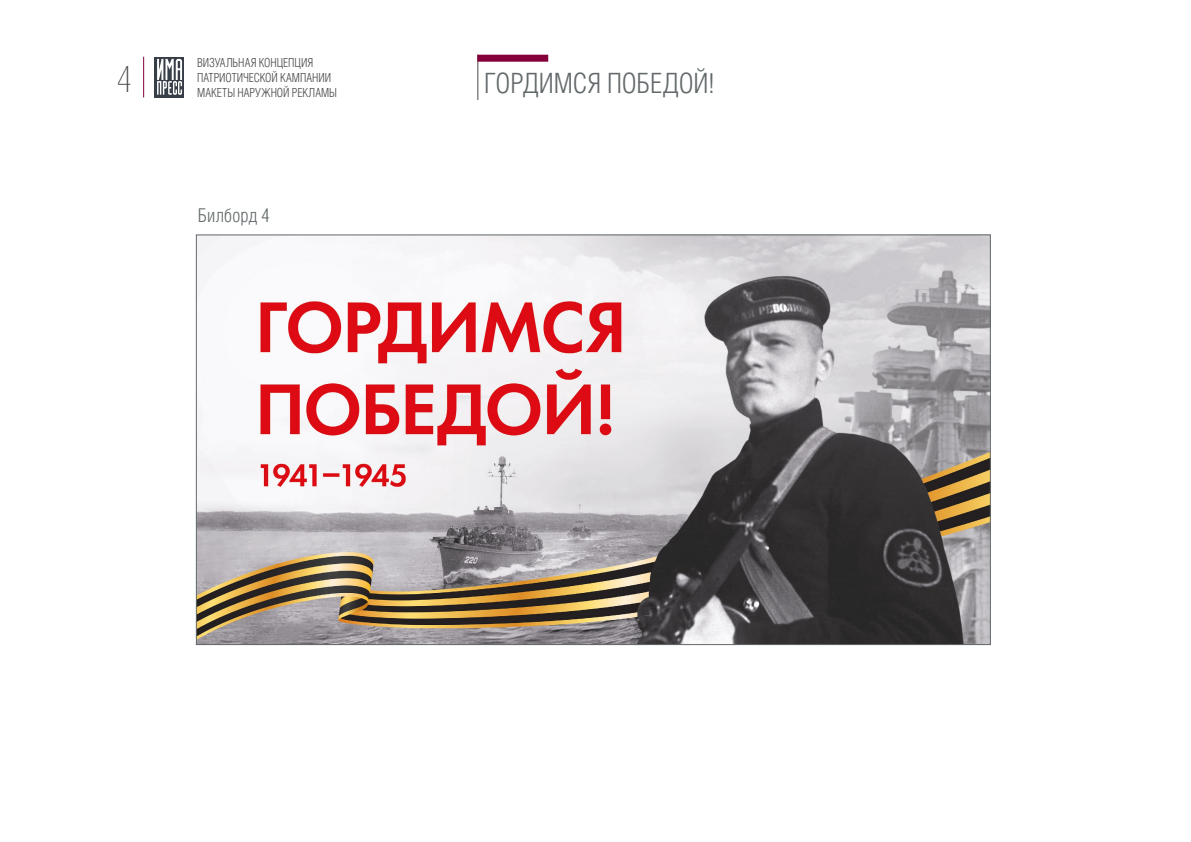
<style>
.page{position:relative;width:1191px;height:842px;background:#fff}
.page>*{position:absolute;margin:0;border:0;box-sizing:border-box;transform-origin:0 0}
.t1{font:36px "Helios Cond Thin C";color:#484847}
.t2{font:28px "Helios Cond Light C";letter-spacing:-.005em;color:#63696b}
.t3{font:19px "Helios Cond Light C";letter-spacing:.01em;color:#63696b}
.t4{font:12.5px/15px "Helios Cond Light C";letter-spacing:-.005em;color:#484847;scale:.95 1}
</style>
<div class="page">
<hr style="left:143px;top:57px;width:1px;height:40px;background:#85003b">
<hr style="left:477px;top:55px;width:1px;height:45px;background:#484847">
<div style="left:477px;top:55px;width:71px;height:7px;background:#85003b"></div>
<div style="left:154px;top:57px;width:30px;height:40px;background:#373e47"></div>
<svg style="left:157px;top:59px;width:25px;height:36px"></svg>
<img style="left:198px;top:237px;width:790px;height:406px">
<h1 class="t1" style="left:117px;top:59px;width:16px">4</h1>
<p class="t4" style="left:197px;top:55px;width:149px">ВИЗУАЛЬНАЯ КОНЦЕПЦИЯ<br>ПАТРИОТИЧЕСКОЙ КАМПАНИИ<br>МАКЕТЫ НАРУЖНОЙ РЕКЛАМЫ</p>
<h3 class="t3" style="left:198px;top:204px;width:73px">Билборд 4</h3>
<h2 class="t2" style="left:484px;top:68px;width:232px">ГОРДИМСЯ ПОБЕДОЙ!</h2>
</div>
